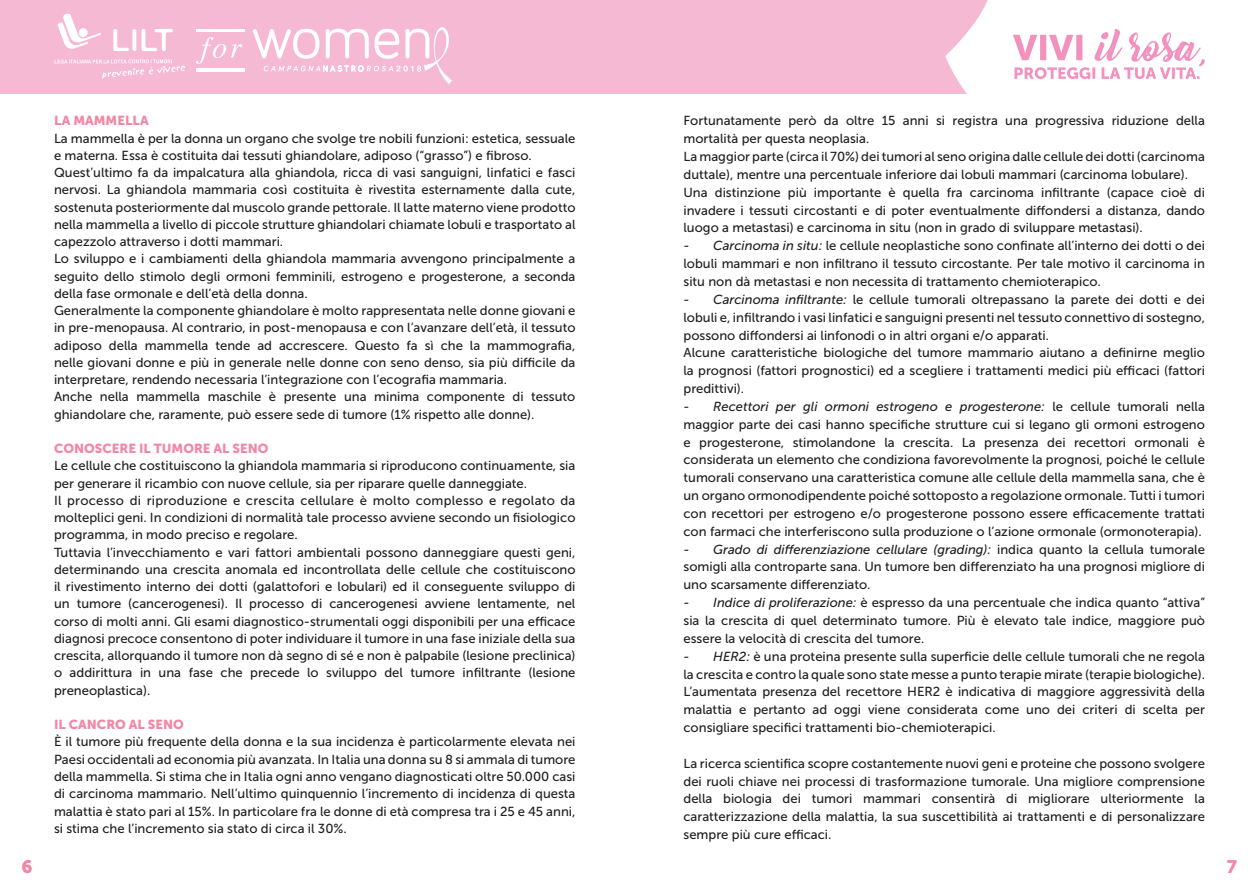
<style>
.page{position:relative;width:1259px;height:893px;background:#fff}
.page>*{position:absolute;margin:0;border:0;box-sizing:border-box;transform-origin:0 0}
.t1{font:18px "Museo Sans 900";color:#f386a4}
.t2{font:13.05px/17.2px "Museo Sans 500";color:#231f20;text-align:justify}
.t3{font:13.05px "Museo Sans 900";color:#f386a4}
.s1{font-style:italic}
</style>
<div class="page">
<div style="left:0;top:0;width:883px;height:94px;background:#f6b9d4"></div>
<svg style="left:57px;top:13px;width:44px;height:37px"></svg>
<svg style="left:113px;top:29px;width:60px;height:22px"></svg>
<svg style="left:55px;top:59px;width:130px;height:20px;background:#f7c1d9"></svg>
<hr style="left:196px;top:29px;width:48px;height:1px;background:#fff">
<hr style="left:196px;top:30px;width:48px;height:2px;background:#fff">
<hr style="left:196px;top:69px;width:48px;height:1px;background:#fff">
<hr style="left:196px;top:70px;width:48px;height:1px;background:#fff">
<svg style="left:196px;top:37px;width:46px;height:27px"></svg>
<svg style="left:253px;top:23px;width:201px;height:61px"></svg>
<svg style="left:883px;top:0;width:104px;height:94px"></svg>
<svg style="left:1013px;top:29px;width:192px;height:50px"></svg>
<p class="t3" style="left:54px;top:113px;width:96px">LA MAMMELLA</p>
<p class="t2" style="left:54px;top:130px;width:523px;text-align:left">La mammella è per la donna un organo che svolge tre nobili funzioni: estetica, sessuale e materna. Essa è costituita dai tessuti ghiandolare, adiposo (“grasso”) e fibroso.<br>Quest’ultimo fa da impalcatura alla ghiandola, ricca di vasi sanguigni, linfatici e fasci nervosi. La ghiandola mammaria così costituita è rivestita esternamente dalla cute, sostenuta posteriormente dal muscolo grande pettorale. Il latte materno viene prodotto nella mammella a livello di piccole strutture ghiandolari chiamate lobuli e trasportato al capezzolo attraverso i dotti mammari.<br>Lo sviluppo e i cambiamenti della ghiandola mammaria avvengono principalmente a seguito dello stimolo degli ormoni femminili, estrogeno e progesterone, a seconda della fase ormonale e dell’età della donna.<br>Generalmente la componente ghiandolare è molto rappresentata nelle donne giovani e in pre-menopausa. Al contrario, in post-menopausa e con l’avanzare dell’età, il tessuto adiposo della mammella tende ad accrescere. Questo fa sì che la mammografia, nelle giovani donne e più in generale nelle donne con seno denso, sia più difficile da interpretare, rendendo necessaria l’integrazione con l’ecografia mammaria.<br>Anche nella mammella maschile è presente una minima componente di tessuto ghiandolare che, raramente, può essere sede di tumore (1% rispetto alle donne).</p>
<p class="t3" style="left:54px;top:441px;width:216px">CONOSCERE IL TUMORE AL SENO</p>
<p class="t2" style="left:54px;top:457px;width:523px;text-align:left">Le cellule che costituiscono la ghiandola mammaria si riproducono continuamente, sia per generare il ricambio con nuove cellule, sia per riparare quelle danneggiate.<br>Il processo di riproduzione e crescita cellulare è molto complesso e regolato da molteplici geni. In condizioni di normalità tale processo avviene secondo un fisiologico programma, in modo preciso e regolare.<br>Tuttavia l’invecchiamento e vari fattori ambientali possono danneggiare questi geni, determinando una crescita anomala ed incontrollata delle cellule che costituiscono il rivestimento interno dei dotti (galattofori e lobulari) ed il conseguente sviluppo di un tumore (cancerogenesi). Il processo di cancerogenesi avviene lentamente, nel corso di molti anni. Gli esami diagnostico-strumentali oggi disponibili per una efficace diagnosi precoce consentono di poter individuare il tumore in una fase iniziale della sua crescita, allorquando il tumore non dà segno di sé e non è palpabile (lesione preclinica) o addirittura in una fase che precede lo sviluppo del tumore infiltrante (lesione preneoplastica).</p>
<p class="t3" style="left:54px;top:717px;width:131px">IL CANCRO AL SENO</p>
<p class="t2" style="left:54px;top:733px;width:523px">È il tumore più frequente della donna e la sua incidenza è particolarmente elevata nei Paesi occidentali ad economia più avanzata. In Italia una donna su 8 si ammala di tumore della mammella. Si stima che in Italia ogni anno vengano diagnosticati oltre 50.000 casi di carcinoma mammario. Nell’ultimo quinquennio l’incremento di incidenza di questa malattia è stato pari al 15%. In particolare fra le donne di età compresa tra i 25 e 45 anni, si stima che l’incremento sia stato di circa il 30%.</p>
<p class="t2" style="left:683px;top:112px;width:523px;line-height:17.9px;text-align:left">Fortunatamente però da oltre 15 anni si registra una progressiva riduzione della mortalità per questa neoplasia.<br>La maggior parte (circa il 70%) dei tumori al seno origina dalle cellule dei dotti (carcinoma duttale), mentre una percentuale inferiore dai lobuli mammari (carcinoma lobulare).<br>Una distinzione più importante è quella fra carcinoma infiltrante (capace cioè di invadere i tessuti circostanti e di poter eventualmente diffondersi a distanza, dando luogo a metastasi) e carcinoma in situ (non in grado di sviluppare metastasi).</p>
<p class="t2" style="left:683px;top:237px;width:523px;line-height:17.9px"><span class="s1">- Carcinoma in situ:</span> le cellule neoplastiche sono confinate all’interno dei dotti o dei lobuli mammari e non infiltrano il tessuto circostante. Per tale motivo il carcinoma in situ non dà metastasi e non necessita di trattamento chemioterapico.</p>
<p class="t2" style="left:683px;top:290px;width:523px;line-height:17.9px;text-align:left"><span class="s1">- Carcinoma infiltrante:</span> le cellule tumorali oltrepassano la parete dei dotti e dei lobuli e, infiltrando i vasi linfatici e sanguigni presenti nel tessuto connettivo di sostegno, possono diffondersi ai linfonodi o in altri organi e/o apparati.<br>Alcune caratteristiche biologiche del tumore mammario aiutano a definirne meglio la prognosi (fattori prognostici) ed a scegliere i trattamenti medici più efficaci (fattori predittivi).</p>
<p class="t2" style="left:683px;top:397px;width:523px;line-height:17.9px"><span class="s1">- Recettori per gli ormoni estrogeno e progesterone:</span> le cellule tumorali nella maggior parte dei casi hanno specifiche strutture cui si legano gli ormoni estrogeno e progesterone, stimolandone la crescita. La presenza dei recettori ormonali è considerata un elemento che condiziona favorevolmente la prognosi, poiché le cellule tumorali conservano una caratteristica comune alle cellule della mammella sana, che è un organo ormonodipendente poiché sottoposto a regolazione ormonale. Tutti i tumori con recettori per estrogeno e/o progesterone possono essere efficacemente trattati con farmaci che interferiscono sulla produzione o l’azione ormonale (ormonoterapia).</p>
<p class="t2" style="left:683px;top:540px;width:523px;line-height:17.9px"><span class="s1">- Grado di differenziazione cellulare (grading):</span> indica quanto la cellula tumorale somigli alla controparte sana. Un tumore ben differenziato ha una prognosi migliore di uno scarsamente differenziato.</p>
<p class="t2" style="left:683px;top:594px;width:523px;line-height:17.9px"><span class="s1">- Indice di proliferazione:</span> è espresso da una percentuale che indica quanto “attiva” sia la crescita di quel determinato tumore. Più è elevato tale indice, maggiore può essere la velocità di crescita del tumore.</p>
<p class="t2" style="left:683px;top:647px;width:523px;line-height:17.9px"><span class="s1">- HER2:</span> è una proteina presente sulla superficie delle cellule tumorali che ne regola la crescita e contro la quale sono state messe a punto terapie mirate (terapie biologiche).<br>L’aumentata presenza del recettore HER2 è indicativa di maggiore aggressività della malattia e pertanto ad oggi viene considerata come uno dei criteri di scelta per consigliare specifici trattamenti bio-chemioterapici.</p>
<p class="t2" style="left:683px;top:754px;width:523px;line-height:17.9px">La ricerca scientifica scopre costantemente nuovi geni e proteine che possono svolgere dei ruoli chiave nei processi di trasformazione tumorale. Una migliore comprensione della biologia dei tumori mammari consentirà di migliorare ulteriormente la caratterizzazione della malattia, la sua suscettibilità ai trattamenti e di personalizzare sempre più cure efficaci.</p>
<h1 class="t1" style="left:21px;top:856px;width:13px">6</h1>
<h1 class="t1" style="left:1226px;top:856px;width:12px">7</h1>
</div>
